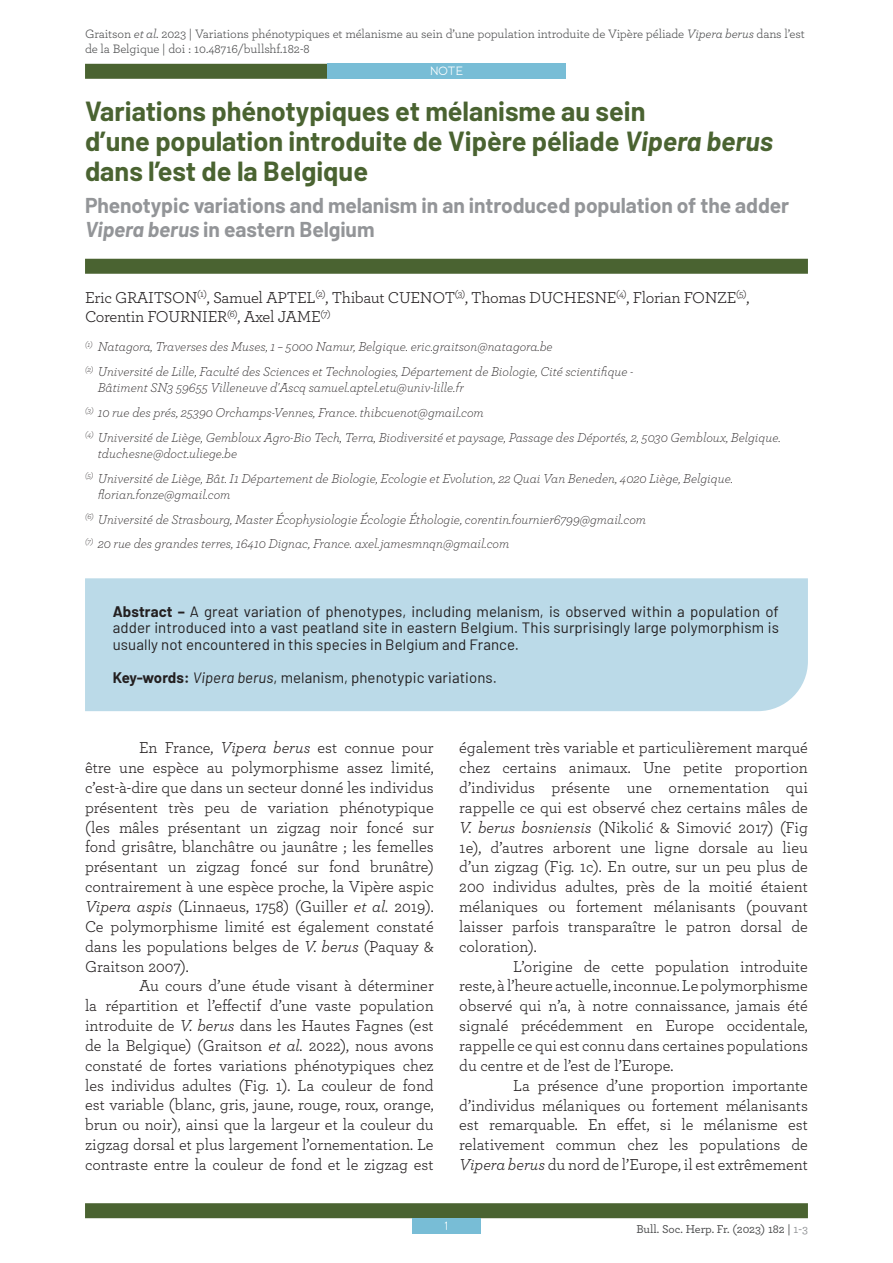
<style>
.page{position:relative;width:893px;height:1263px;background:#fff}
.page>*{position:absolute;margin:0;border:0;box-sizing:border-box;transform-origin:0 0}
.t1{font:700 27px/30px "Barlow";color:#4a6331}
.t2{font:700 21px/24px "Barlow";letter-spacing:-.005em;color:#939598}
.t3{font:16.5px/19.8px "Archer";color:#231f20;text-align:justify}
.t4{font:16.5px/19.8px "Archer";letter-spacing:-.02em;color:#231f20}
.t5{font:15px/16.5px "Barlow";letter-spacing:.005em;color:#231f20;text-align:justify}
.t6{font:italic 300 13.5px/24.8px "Archer";color:#231f20}
.t7{font:12.75px/15px "Archer";letter-spacing:-.01em;color:#4b4c4d}
.t8{font:500 12px "Archer";color:#4b4c4d}
.t9{font:12px "Banda";color:#fff}
.s1{font-style:italic}
.s2{font-weight:700}
.s3{color:#939598}
</style>
<div class="page">
<div style="left:85px;top:1203px;width:723px;height:15px;background:#4a6331"></div>
<div style="left:85px;top:64px;width:457px;height:15px;background:#4a6331"></div>
<div style="left:412px;top:1218px;width:68px;height:15px;background:#78bdd6"></div>
<div style="left:327px;top:64px;width:239px;height:15px;background:#78bdd6"></div>
<div style="left:85px;top:259px;width:723px;height:15px;background:#4a6331"></div>
<div style="left:85px;top:578px;width:723px;height:134px;background:#bbdae8"></div>
<p class="t7" style="left:85px;top:26px;width:721px">Graitson <span class="s1">et al.</span> 2023 | Variations phénotypiques et mélanisme au sein d’une population introduite de Vipère péliade <span class="s1">Vipera berus</span> dans l’est de la Belgique | doi : 10.48716/bullshf.182-8</p>
<p class="t9" style="left:430px;top:64px;width:35px">NOTE</p>
<h1 class="t1" style="left:85px;top:94px;width:689px">Variations phénotypiques et mélanisme au sein<br>d’une population introduite de Vipère péliade <span class="s1">Vipera berus </span>dans l’est de la Belgique</h1>
<p class="t2" style="left:85px;top:192px;width:706px">Phenotypic variations and melanism in an introduced population of the adder<br><span class="s1">Vipera berus</span> in eastern Belgium</p>
<p class="t4" style="left:85px;top:286px;width:666px">Eric GRAITSON<sup>(1)</sup>, Samuel APTEL<sup>(2)</sup>, Thibaut CUENOT<sup>(3)</sup>, Thomas DUCHESNE<sup>(4)</sup>, Florian FONZE<sup>(5)</sup>,<br>Corentin FOURNIER<sup>(6)</sup>, Axel JAME<sup>(7)</sup></p>
<p class="t6" style="left:85px;top:334px;width:550px"><sup>(1)</sup> Natagora, Traverses des Muses, 1 – 5000 Namur, Belgique. eric.graitson@natagora.be<br><sup>(2)</sup> Université de Lille, Faculté des Sciences et Technologies, Département de Biologie, Cité scientifique -</p>
<p class="t6" style="left:85px;top:375px;width:697px;text-indent:13px">Bâtiment SN3 59655 Villeneuve d'Ascq samuel.aptel.etu@univ-lille.fr<br><sup>(3)</sup> 10 rue des prés, 25390 Orchamps-Vennes, France. thibcuenot@gmail.com<br><sup>(4)</sup> Université de Liège, Gembloux Agro-Bio Tech, Terra, Biodiversité et paysage, Passage des Déportés, 2, 5030 Gembloux, Belgique.</p>
<p class="t6" style="left:85px;top:440px;width:649px;text-indent:13px">tduchesne@doct.uliege.be<br><sup>(5)</sup> Université de Liège, Bât. I1 Département de Biologie, Ecologie et Evolution, 22 Quai Van Beneden, 4020 Liège, Belgique.</p>
<p class="t6" style="left:85px;top:481px;width:562px;text-indent:13px">florian.fonze@gmail.com<br><sup>(6)</sup> Université de Strasbourg, Master Écophysiologie Écologie Éthologie, corentin.fournier6799@gmail.com <sup>(7)</sup> 20 rue des grandes terres, 16410 Dignac, France. axel.jamesmnqn@gmail.com</p>
<p class="t5" style="left:113px;top:602px;width:668px"><span class="s2">Abstract –</span> A great variation of phenotypes, including melanism, is observed within a population of adder introduced into a vast peatland site in eastern Belgium. This surprisingly large polymorphism is usually not encountered in this species in Belgium and France.</p>
<p class="t5" style="left:113px;top:668px;width:386px"><span class="s2">Key-words:</span> <span class="s1">Vipera berus</span>, melanism, phenotypic variations.</p>
<p class="t3" style="left:85px;top:737px;width:350px;text-indent:54px">En France, <span class="s1">Vipera berus</span> est connue pour être une espèce au polymorphisme assez limité, c’est-à-dire que dans un secteur donné les individus présentent très peu de variation phénotypique (les mâles présentant un zigzag noir foncé sur fond grisâtre, blanchâtre ou jaunâtre ; les femelles présentant un zigzag foncé sur fond brunâtre) contrairement à une espèce proche, la Vipère aspic <span class="s1">Vipera aspis</span> (Linnaeus, 1758) (Guiller <span class="s1">et al.</span> 2019).<br>Ce polymorphisme limité est également constaté dans les populations belges de <span class="s1">V. berus</span> (Paquay &amp; Graitson 2007).</p>
<p class="t3" style="left:85px;top:975px;width:350px;text-indent:54px">Au cours d’une étude visant à déterminer la répartition et l’effectif d’une vaste population introduite de <span class="s1">V. berus</span> dans les Hautes Fagnes (est de la Belgique) (Graitson <span class="s1">et al.</span> 2022), nous avons constaté de fortes variations phénotypiques chez les individus adultes (Fig. 1). La couleur de fond est variable (blanc, gris, jaune, rouge, roux, orange, brun ou noir), ainsi que la largeur et la couleur du zigzag dorsal et plus largement l’ornementation. Le contraste entre la couleur de fond et le zigzag est</p>
<p class="t3" style="left:459px;top:737px;width:350px">également très variable et particulièrement marqué chez certains animaux. Une petite proportion d’individus présente une ornementation qui rappelle ce qui est observé chez certains mâles de <span class="s1">V. berus bosniensis</span> (Nikolić &amp; Simović 2017) (Fig 1e), d’autres arborent une ligne dorsale au lieu d’un zigzag (Fig. 1c). En outre, sur un peu plus de 200 individus adultes, près de la moitié étaient mélaniques ou fortement mélanisants (pouvant laisser parfois transparaître le patron dorsal de coloration).</p>
<p class="t3" style="left:459px;top:955px;width:350px;text-indent:54px">L’origine de cette population introduite reste, à l’heure actuelle, inconnue. Le polymorphisme observé qui n’a, à notre connaissance, jamais été signalé précédemment en Europe occidentale, rappelle ce qui est connu dans certaines populations du centre et de l’est de l’Europe.</p>
<p class="t3" style="left:459px;top:1074px;width:350px;text-indent:54px">La présence d’une proportion importante d’individus mélaniques ou fortement mélanisants est remarquable. En effet, si le mélanisme est relativement commun chez les populations de <span class="s1">Vipera berus</span> du nord de l’Europe, il est extrêmement</p>
<p class="t9" style="left:445px;top:1218px;width:5px">1</p>
<p class="t8" style="left:636px;top:1220px;width:173px">Bull. Soc. Herp. Fr. (2023) 182 | <span class="s3">1-3</span></p>
</div>
